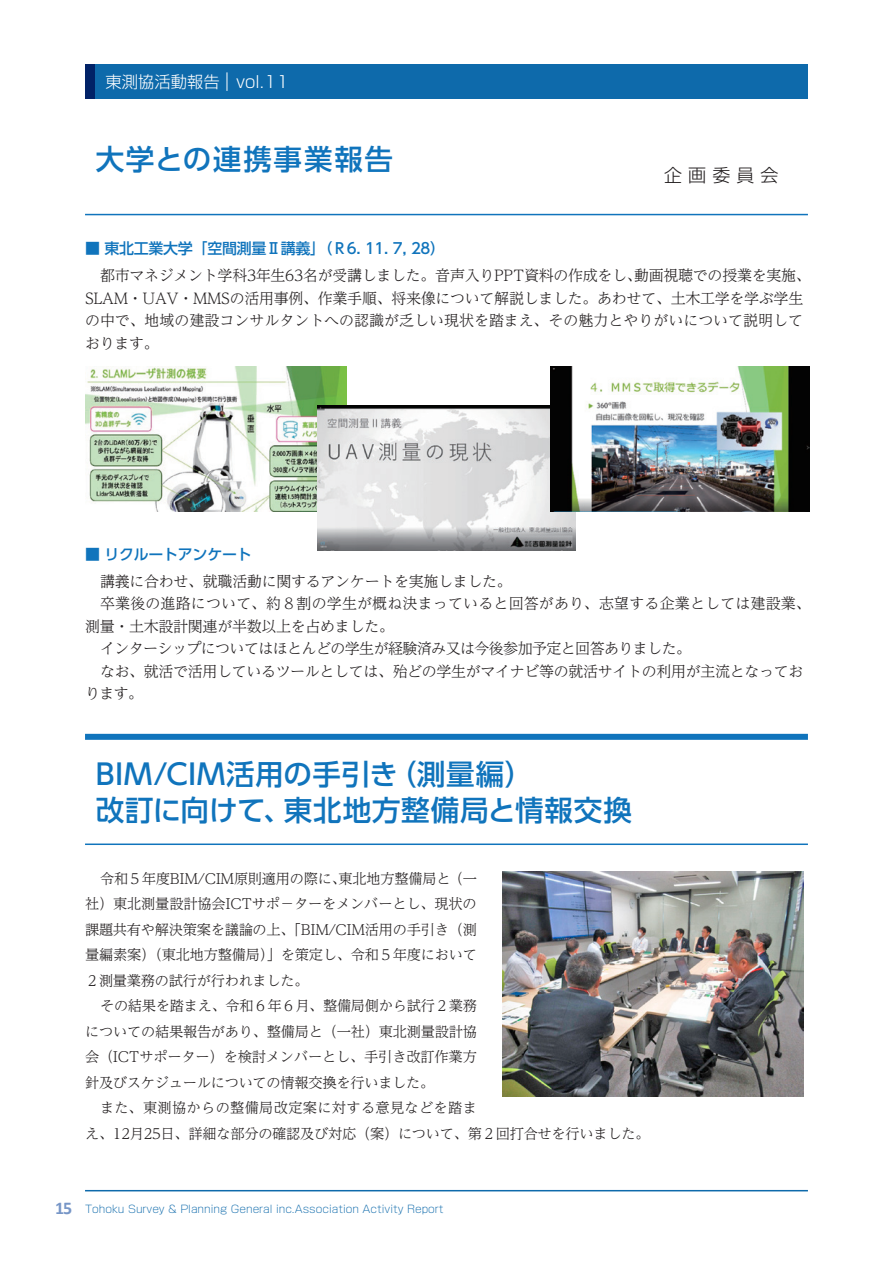
<style>
.page{position:relative;width:893px;height:1263px;background:#fff}
.page>*{position:absolute;margin:0;border:0;box-sizing:border-box;transform-origin:0 0}
.t1{font:500 28.5px/36px "UD Shin Go Pr 6";letter-spacing:.03em;color:#1074bc}
.t2{font:500 28.5px "UD Shin Go Pr 6";letter-spacing:.06em;color:#1074bc}
.t3{font:300 18px "Shin Go Pro";letter-spacing:.34em;color:#231f20}
.t4{font:700 18px "Calibri";color:#7796c7}
.t5{font:300 16.35px "Shin Go Pr 5";color:#fff}
.t6{font:300 15px/22.5px "UD Reimin Pr 6";letter-spacing:-.02em;color:#231f20}
.t7{font:300 15px "UD Reimin Pr 6";letter-spacing:.01em;color:#231f20}
.t8{font:300 15px "UD Reimin Pr 6";letter-spacing:-.04em;color:#231f20}
.t9{font:500 15px "UD Shin Go Pr 6";letter-spacing:-.02em;color:#1074bc}
.t10{font:300 14.25px/25.5px "UD Reimin Pr 6";letter-spacing:-.02em;color:#231f20;text-align:justify}
.t11{font:300 expanded 10.5px "Shin Go Pr 5";color:#0e6aab}
</style>
<div class="page">
<div style="left:85px;top:65px;width:723px;height:34px;background:#0e6aab"></div>
<div style="left:85px;top:65px;width:9px;height:34px;background:#012267"></div>
<svg style="left:227px;top:72px;width:1px;height:19px"></svg>
<hr style="left:85px;top:1190px;width:723px;height:1px;background:#0e6aab">
<hr style="left:85px;top:214px;width:723px;height:1px;background:#1074bc">
<img style="left:85px;top:366px;width:261px;height:146px">
<img style="left:317px;top:405px;width:259px;height:145px">
<img style="left:551px;top:366px;width:258px;height:146px">
<hr style="left:85px;top:843px;width:723px;height:2px;background:#1074bc">
<div style="left:85px;top:734px;width:723px;height:6px;background:#1074bc"></div>
<img style="left:502px;top:871px;width:301px;height:225px">
<p class="t5" style="left:105px;top:68px;width:185px">東測協活動報告 vol.11</p>
<h1 class="t2" style="left:96px;top:136px;width:299px">大学との連携事業報告</h1>
<p class="t3" style="left:664px;top:160px;width:116px">企画委員会</p>
<p class="t9" style="left:85px;top:236px;width:362px">■ 東北工業大学「空間測量Ⅱ講義」（R6. 11. 7, 28）</p>
<p class="t6" style="left:85px;top:264px;width:727px;text-indent:15px">都市マネジメント学科3年生63名が受講しました。音声入りPPT資料の作成をし、動画視聴での授業を実施、SLAM・UAV・MMSの活用事例、作業手順、将来像について解説しました。あわせて、土木工学を学ぶ学生の中で、地域の建設コンサルタントへの認識が乏しい現状を踏まえ、その魅力とやりがいについて説明しております。</p>
<p class="t9" style="left:85px;top:542px;width:168px">■ リクルートアンケート</p>
<p class="t6" style="left:100px;top:569px;width:413px">講義に合わせ、就職活動に関するアンケートを実施しました。</p>
<p class="t7" style="left:100px;top:591px;width:712px">卒業後の進路について、約８割の学生が概ね決まっていると回答があり、志望する企業としては建設業、</p>
<p class="t6" style="left:85px;top:614px;width:310px">測量・土木設計関連が半数以上を占めました。</p>
<p class="t8" style="left:100px;top:636px;width:592px">インターシップについてはほとんどの学生が経験済み又は今後参加予定と回答ありました。</p>
<p class="t6" style="left:100px;top:659px;width:705px">なお、就活で活用しているツールとしては、殆どの学生がマイナビ等の就活サイトの利用が主流となってお</p>
<p class="t6" style="left:85px;top:682px;width:60px">ります。</p>
<h1 class="t1" style="left:96px;top:755px;width:538px">BIM/CIM活用の手引き（測量編）<br>改訂に向けて、東北地方整備局と情報交換</h1>
<p class="t10" style="left:85px;top:865px;width:394px;text-indent:15px">令和5年度BIM/CIM原則適用の際に、東北地方整備局と（一社）東北測量設計協会ICTサポ－ターをメンバーとし、現状の課題共有や解決策案を議論の上、「BIM/CIM活用の手引き（測量編素案）（東北地方整備局）」を策定し、令和5年度において2測量業務の試行が行われました。</p>
<p class="t10" style="left:85px;top:993px;width:394px;text-indent:15px">その結果を踏まえ、令和６年６月、整備局側から試行２業務についての結果報告があり、整備局と（一社）東北測量設計協会（ICTサポーター）を検討メンバーとし、手引き改訂作業方針及びスケジュールについての情報交換を行いました。</p>
<p class="t10" style="left:85px;top:1095px;width:566px;text-indent:15px">また、東測協からの整備局改定案に対する意見などを踏ま<br>え、12月25日、詳細な部分の確認及び対応（案）について、第２回打合せを行いました。</p>
<p class="t4" style="left:55px;top:1196px;width:19px">15</p>
<p class="t11" style="left:85px;top:1200px;width:360px">Tohoku Survey &amp; Planning General inc.Association Activity Report</p>
</div>
